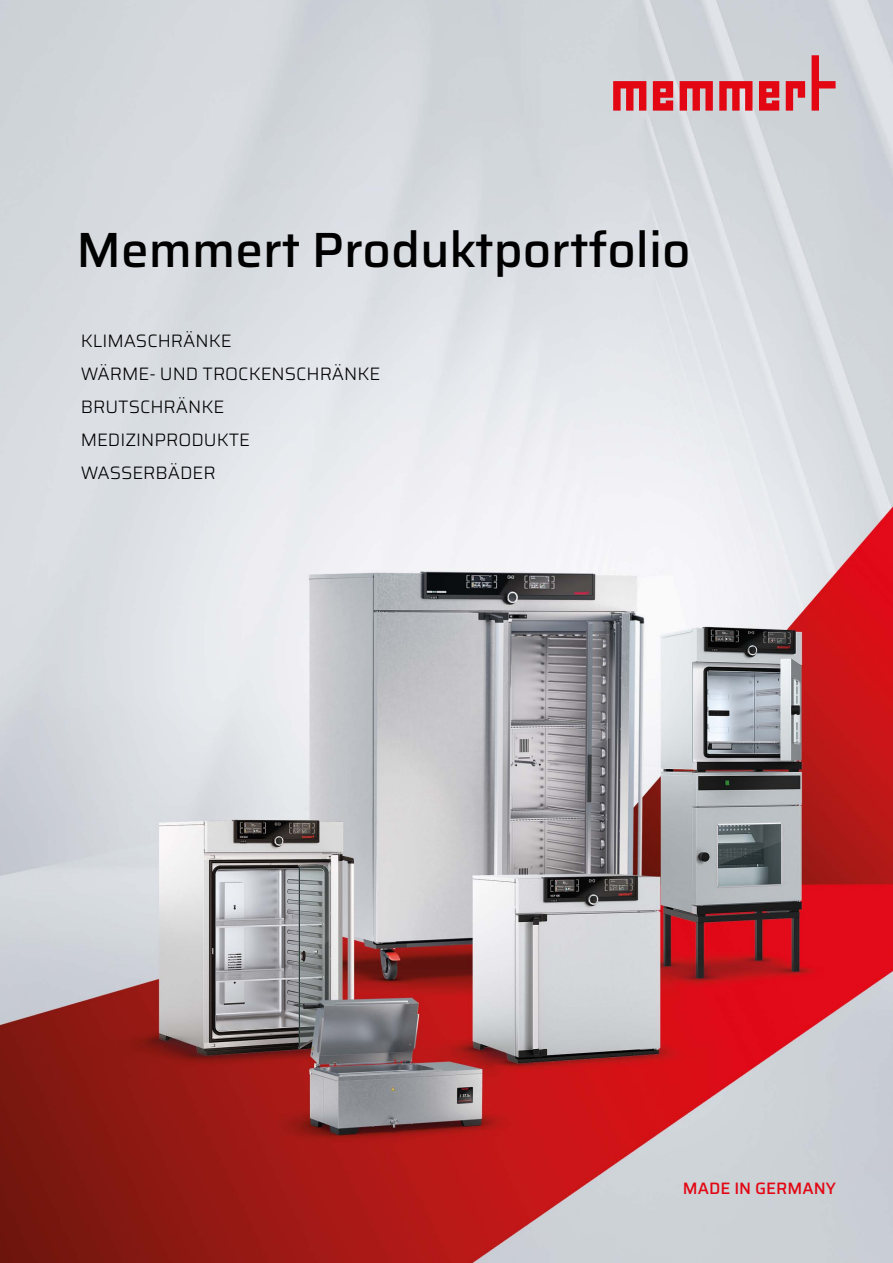
<style>
.page{position:relative;width:893px;height:1263px;background:#fff}
.page>*{position:absolute;margin:0;border:0;box-sizing:border-box;transform-origin:0 0}
.t1{font:500 49.5px "Saira";color:#000}
.t2{font:300 18px/33px "Saira";color:#000}
.t3{font:500 16.5px "Saira";color:#e30613}
</style>
<div class="page">
<img style="left:0;top:0;width:893px;height:1263px">
<svg style="left:613px;top:55px;width:223px;height:56px;background:#d58f96"></svg>
<h1 class="t1" style="left:77px;top:209px;width:615px">Memmert Produktportfolio</h1>
<p class="t2" style="left:81px;top:323px;width:301px">KLIMASCHRÄNKE<br>WÄRME- UND TROCKENSCHRÄNKE<br>BRUTSCHRÄNKE<br>MEDIZINPRODUKTE<br>WASSERBÄDER</p>
<p class="t3" style="left:683px;top:1174px;width:154px">MADE IN GERMANY</p>
</div>
